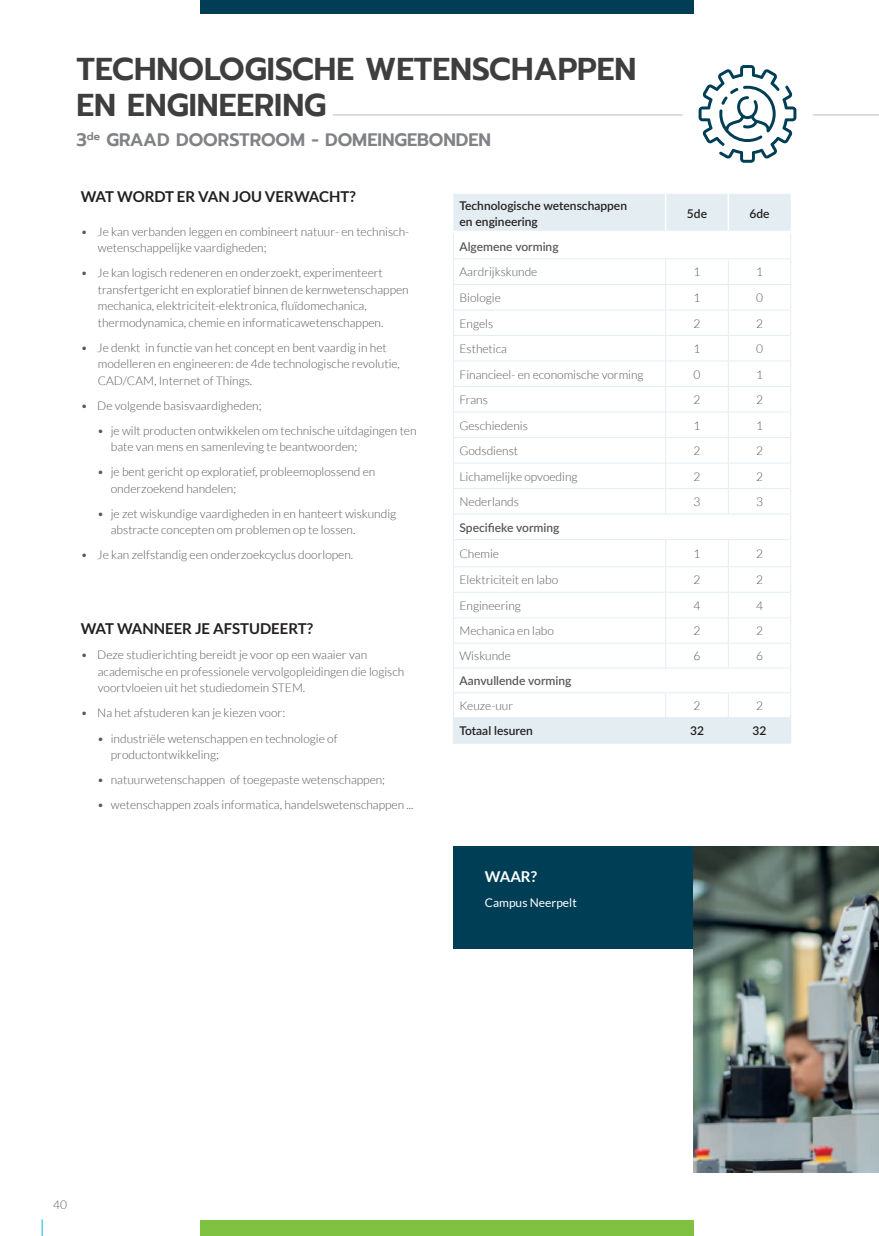
<style>
.page{position:relative;width:879px;height:1236px;background:#fff}
.page>*{position:absolute;margin:0;border:0;box-sizing:border-box;transform-origin:0 0}
.t1{font:600 31.5px "Prompt";color:#3e3e3f}
.t2{font:600 18px "Prompt";color:#808285}
.t3{font:700 15px "Lato";color:#231f20}
.t4{font:700 15px "Lato";color:#fff}
.t5{font:300 12px/16.5px "Lato";color:#57585a}
.t6{font:600 12px/16.5px "Lato";color:#231f20}
.t7{font:600 12px "Lato";color:#57585a}
.t8{font:12px "Lato";color:#fff}
</style>
<div class="page">
<svg style="left:42px;top:1219px;width:1px;height:16px"></svg>
<div style="left:453px;top:846px;width:280px;height:102px;background:#003e56"></div>
<div style="left:200px;top:0;width:493px;height:13px;background:#003e56"></div>
<div style="left:200px;top:1220px;width:493px;height:15px;background:#7fc241"></div>
<hr style="left:333px;top:114px;width:349px;height:2px;background:#d1d2d4">
<svg style="left:698px;top:65px;width:98px;height:98px"></svg>
<svg style="left:453px;top:194px;width:338px;height:548px"></svg>
<hr style="left:453px;top:742px;width:212px;height:1px;background:#e4edf2">
<hr style="left:665px;top:742px;width:63px;height:1px;background:#e4edf2">
<hr style="left:728px;top:742px;width:63px;height:1px;background:#e4edf2">
<hr style="left:454px;top:488px;width:211px;height:1px;background:#e4edf2">
<hr style="left:665px;top:488px;width:63px;height:1px;background:#e4edf2">
<hr style="left:728px;top:488px;width:62px;height:1px;background:#e4edf2">
<hr style="left:454px;top:513px;width:211px;height:1px;background:#e4edf2">
<hr style="left:665px;top:513px;width:63px;height:1px;background:#e4edf2">
<hr style="left:728px;top:513px;width:62px;height:1px;background:#e4edf2">
<hr style="left:454px;top:539px;width:211px;height:1px;background:#e4edf2">
<hr style="left:665px;top:539px;width:63px;height:1px;background:#e4edf2">
<hr style="left:728px;top:539px;width:62px;height:1px;background:#e4edf2">
<hr style="left:454px;top:566px;width:211px;height:1px;background:#e4edf2">
<hr style="left:665px;top:566px;width:63px;height:1px;background:#e4edf2">
<hr style="left:728px;top:566px;width:62px;height:1px;background:#e4edf2">
<hr style="left:454px;top:592px;width:211px;height:1px;background:#e4edf2">
<hr style="left:665px;top:592px;width:63px;height:1px;background:#e4edf2">
<hr style="left:728px;top:592px;width:62px;height:1px;background:#e4edf2">
<hr style="left:454px;top:617px;width:211px;height:1px;background:#e4edf2">
<hr style="left:665px;top:617px;width:63px;height:1px;background:#e4edf2">
<hr style="left:728px;top:617px;width:62px;height:1px;background:#e4edf2">
<hr style="left:454px;top:642px;width:211px;height:1px;background:#e4edf2">
<hr style="left:665px;top:642px;width:63px;height:1px;background:#e4edf2">
<hr style="left:728px;top:642px;width:62px;height:1px;background:#e4edf2">
<hr style="left:454px;top:667px;width:211px;height:1px;background:#e4edf2">
<hr style="left:665px;top:667px;width:63px;height:1px;background:#e4edf2">
<hr style="left:728px;top:667px;width:62px;height:1px;background:#e4edf2">
<hr style="left:454px;top:692px;width:211px;height:1px;background:#e4edf2">
<hr style="left:665px;top:692px;width:63px;height:1px;background:#e4edf2">
<hr style="left:728px;top:692px;width:62px;height:1px;background:#e4edf2">
<hr style="left:454px;top:717px;width:211px;height:1px;background:#e4edf2">
<hr style="left:665px;top:717px;width:63px;height:1px;background:#e4edf2">
<hr style="left:728px;top:717px;width:62px;height:1px;background:#e4edf2">
<hr style="left:813px;top:114px;width:66px;height:2px;background:#d1d2d4">
<img style="left:693px;top:846px;width:186px;height:326px">
<h1 class="t1" style="left:77px;top:46px;width:22px">TECHNOLO</h1>
<h1 class="t1" style="left:245px;top:46px;width:41px">GISCHE</h1>
<h1 class="t1" style="left:365px;top:46px;width:52px">WETENSCH</h1>
<h1 class="t1" style="left:533px;top:46px;width:45px">APPEN</h1>
<h1 class="t1" style="left:77px;top:82px;width:130px">EN ENGINEERIN</h1>
<h1 class="t1" style="left:304px;top:82px;width:24px">G</h1>
<h2 class="t2" style="left:77px;top:127px;width:416px">3<sup>DE</sup> GRAA D DOORSTROOM - DOMEINGEBONDEN</h2>
<p class="t3" style="left:81px;top:188px;width:276px">WAT WORDT ER VAN JOU VERWACHT?</p>
<p class="t5" style="left:98px;top:223px;width:313px;text-indent:-17px">• Je kan verbanden leggen en combineert natuur- en technisch&shy;wetenschappelijke vaardigheden;</p>
<p class="t5" style="left:98px;top:264px;width:312px;text-indent:-17px">• Je kan logisch redeneren en onderzoekt, experimenteert transfertgericht en exploratief binnen de kernwetenschappen mechanica, elektriciteit-elektronica, fluïdomechanica, thermodynamica, chemie en informaticawetenschappen.</p>
<p class="t5" style="left:98px;top:339px;width:304px;text-indent:-17px">• Je denkt in functie van het concept en bent vaardig in het modelleren en engineeren: de 4de technologische revolutie,<br>CAD/CAM, Internet of Things.</p>
<p class="t5" style="left:81px;top:397px;width:182px">• De volgende basisvaardigheden;</p>
<p class="t5" style="left:111px;top:422px;width:307px;text-indent:-14px">• je wilt producten ontwikkelen om technische uitdagingen ten bate van mens en samenleving te beantwoorden;</p>
<p class="t5" style="left:111px;top:463px;width:266px;text-indent:-14px">• je bent gericht op exploratief, probleemoplossend en onderzoekend handelen;</p>
<p class="t5" style="left:111px;top:505px;width:287px;text-indent:-14px">• je zet wiskundige vaardigheden in en hanteert wiskundig abstracte concepten om problemen op te lossen.</p>
<p class="t5" style="left:81px;top:546px;width:274px">• Je kan zelfstandig een onderzoekcyclus doorlopen.</p>
<p class="t3" style="left:81px;top:620px;width:13px">WAT</p>
<p class="t3" style="left:117px;top:620px;width:12px">WANNEER</p>
<p class="t3" style="left:195px;top:620px;width:48px">JE AFSTUDEERT</p>
<p class="t3" style="left:307px;top:620px;width:8px">?</p>
<p class="t5" style="left:98px;top:646px;width:308px;text-indent:-17px">• Deze studierichting bereidt je voor op een waaier van academische en professionele vervolgopleidingen die logisch voortvloeien uit het studiedomein STEM.</p>
<p class="t5" style="left:81px;top:704px;width:206px">• Na het afstuderen kan je kiezen voor:</p>
<p class="t5" style="left:111px;top:729px;width:228px;text-indent:-14px">• industriële wetenschappen en technologie of productontwikkeling;</p>
<p class="t5" style="left:97px;top:771px;width:289px">• natuurwetenschappen of toegepaste wetenschappen;</p>
<p class="t5" style="left:97px;top:796px;width:318px">• wetenschappen zoals informatica, handelswetenschappen ...</p>
<p class="t6" style="left:459px;top:196px;width:169px">Technologische wetenschappen en engineering</p>
<p class="t6" style="left:687px;top:205px;width:22px">5de</p>
<p class="t6" style="left:749px;top:205px;width:22px">6de</p>
<p class="t7" style="left:459px;top:238px;width:101px">Algemene vorming</p>
<p class="t5" style="left:459px;top:264px;width:79px">Aardrijkskunde</p>
<p class="t5" style="left:693px;top:264px;width:8px">1</p>
<p class="t5" style="left:756px;top:264px;width:8px">1</p>
<p class="t5" style="left:459px;top:289px;width:43px">Biologie</p>
<p class="t5" style="left:693px;top:289px;width:8px">1</p>
<p class="t5" style="left:756px;top:289px;width:8px">0</p>
<p class="t5" style="left:459px;top:315px;width:35px">Engels</p>
<p class="t5" style="left:693px;top:315px;width:8px">2</p>
<p class="t5" style="left:756px;top:315px;width:8px">2</p>
<p class="t5" style="left:459px;top:340px;width:49px">Esthetica</p>
<p class="t5" style="left:693px;top:340px;width:8px">1</p>
<p class="t5" style="left:756px;top:340px;width:8px">0</p>
<p class="t5" style="left:459px;top:366px;width:186px">Financieel- en economische vorming</p>
<p class="t5" style="left:693px;top:366px;width:8px">0</p>
<p class="t5" style="left:756px;top:366px;width:8px">1</p>
<p class="t5" style="left:459px;top:391px;width:30px">Frans</p>
<p class="t5" style="left:693px;top:391px;width:8px">2</p>
<p class="t5" style="left:756px;top:391px;width:8px">2</p>
<p class="t5" style="left:459px;top:417px;width:70px">Geschiedenis</p>
<p class="t5" style="left:693px;top:417px;width:8px">1</p>
<p class="t5" style="left:756px;top:417px;width:8px">1</p>
<p class="t5" style="left:459px;top:442px;width:60px">Godsdienst</p>
<p class="t5" style="left:693px;top:442px;width:8px">2</p>
<p class="t5" style="left:756px;top:442px;width:8px">2</p>
<p class="t5" style="left:459px;top:468px;width:120px">Lichamelijke opvoeding</p>
<p class="t5" style="left:693px;top:468px;width:8px">2</p>
<p class="t5" style="left:756px;top:468px;width:8px">2</p>
<p class="t5" style="left:459px;top:493px;width:61px">Nederlands</p>
<p class="t5" style="left:693px;top:493px;width:8px">3</p>
<p class="t5" style="left:756px;top:493px;width:8px">3</p>
<p class="t7" style="left:459px;top:518px;width:102px">Specifieke vorming</p>
<p class="t5" style="left:459px;top:545px;width:41px">Chemie</p>
<p class="t5" style="left:693px;top:545px;width:8px">1</p>
<p class="t5" style="left:756px;top:545px;width:8px">2</p>
<p class="t5" style="left:459px;top:571px;width:100px">Elektriciteit en labo</p>
<p class="t5" style="left:693px;top:571px;width:8px">2</p>
<p class="t5" style="left:756px;top:571px;width:8px">2</p>
<p class="t5" style="left:459px;top:597px;width:63px">Engineering</p>
<p class="t5" style="left:693px;top:597px;width:8px">4</p>
<p class="t5" style="left:756px;top:597px;width:8px">4</p>
<p class="t5" style="left:459px;top:622px;width:96px">Mechanica en labo</p>
<p class="t5" style="left:693px;top:622px;width:8px">2</p>
<p class="t5" style="left:756px;top:622px;width:8px">2</p>
<p class="t5" style="left:459px;top:648px;width:53px">Wiskunde</p>
<p class="t5" style="left:693px;top:648px;width:8px">6</p>
<p class="t5" style="left:756px;top:648px;width:8px">6</p>
<p class="t7" style="left:459px;top:672px;width:113px">Aanvullende vorming</p>
<p class="t5" style="left:459px;top:697px;width:55px">Keuze-uur</p>
<p class="t5" style="left:693px;top:697px;width:8px">2</p>
<p class="t5" style="left:756px;top:697px;width:8px">2</p>
<p class="t6" style="left:459px;top:722px;width:75px">Totaal lesuren</p>
<p class="t6" style="left:690px;top:722px;width:15px">32</p>
<p class="t6" style="left:752px;top:722px;width:15px">32</p>
<p class="t4" style="left:485px;top:868px;width:27px">WAAR</p>
<p class="t4" style="left:531px;top:868px;width:8px">?</p>
<p class="t8" style="left:485px;top:896px;width:93px">Campus Neerpelt</p>
<p class="t5" style="left:53px;top:1195px;width:15px">40</p>
</div>
